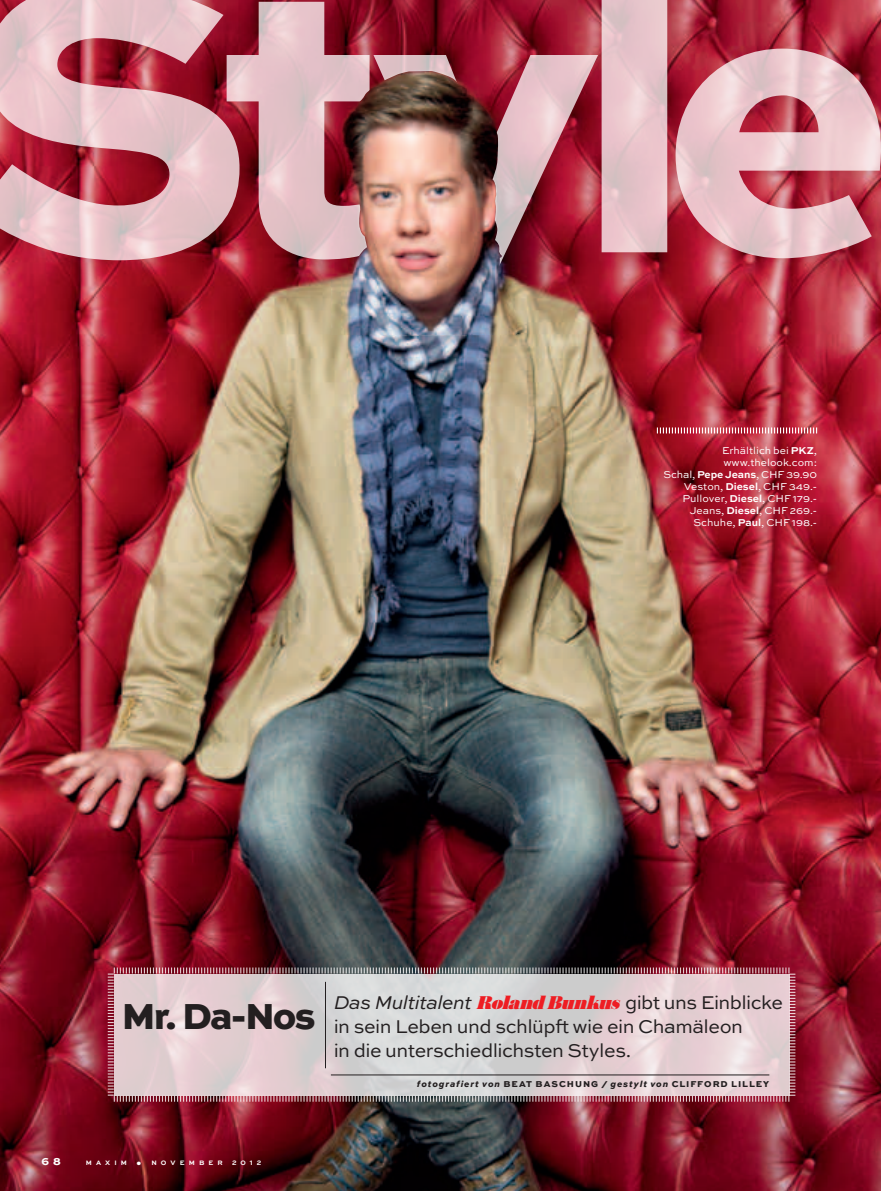
<style>
.page{position:relative;width:881px;height:1191px;background:#fff}
.page>*{position:absolute;margin:0;border:0;box-sizing:border-box;transform-origin:0 0}
.t1{font:800 38.1px "Sweet Sans Pro";letter-spacing:-.06em;color:#231f20}
.t2{font:19.5px/24.3px "Sweet Sans Pro";letter-spacing:-.03em;color:#231f20}
.t3{font:10.5px/12px "Sweet Sans Pro";color:#fff;text-align:right}
.t4{font:800 10.5px "Sweet Sans Pro";color:#fff}
.t5{font:italic 800 9px "Sweet Sans Pro";letter-spacing:.095em;color:#231f20}
.t6{font:700 6.75px "Sweet Sans Pro";letter-spacing:.61em;color:#fff}
.s1{font-weight:700}
.s2{font-style:italic}
.s3{font-family:"Austin";font-weight:900;font-style:italic;color:#ee1d23}
.s4{font-style:normal}
.s5{font-weight:800;font-size:10.5px}
</style>
<div class="page">
<img style="left:0;top:357px;width:880px;height:834px">
<svg style="left:108px;top:966px;width:687px;height:136px;background:#d3c2c5"></svg>
<div style="left:0;top:0;width:880px;height:357px;background:#231f20;opacity:.15"></div>
<svg style="left:0;top:0;width:880px;height:335px;background:#c16e79"></svg>
<hr style="left:325px;top:981px;width:1px;height:87px;background:#231f20">
<hr style="left:331px;top:1074px;width:438px;height:1px;background:#231f20">
<img style="left:331px;top:71px;width:186px;height:264px">
<svg style="left:656px;top:427px;width:160px;height:6px"></svg>
<p class="t3" style="left:663px;top:444px;width:155px">Erhältlich bei <span class="s1">PKZ</span>, www.thelook.com:<br>Schal, <span class="s1">Pepe Jeans</span>, CHF 39.90<br>Veston, <span class="s1">Diesel</span>, CHF 349.-<br>Pullover, <span class="s1">Diesel</span>, CHF 179.-<br>Jeans, <span class="s1">Diesel</span>, CHF 269.-<br>Schuhe, <span class="s1">Paul</span>, CHF 198.-</p>
<h1 class="t1" style="left:121px;top:985px;width:195px">Mr. Da-Nos</h1>
<h2 class="t2" style="left:333px;top:989px;width:450px"><span class="s2">Das Multitalent</span> <span class="s3">RolandBunkus</span>gibt uns Einblicke in sein Leben und schlüpft wie ein Chamäleon<br>in die unterschiedlichsten Styles.</h2>
<p class="t5" style="left:417px;top:1076px;width:353px">fotografiert von <span class="s4">BEAT BASCHUNG</span> / gestylt von <span class="s4">CLIFFORD LILLEY</span></p>
<p class="t4" style="left:42px;top:1153px;width:21px">6 8</p>
<p class="t6" style="left:86px;top:1157px;width:138px">maxim <span class="s5">•</span> novEM BER</p>
<p class="t6" style="left:232px;top:1157px;width:31px">2012</p>
</div>
